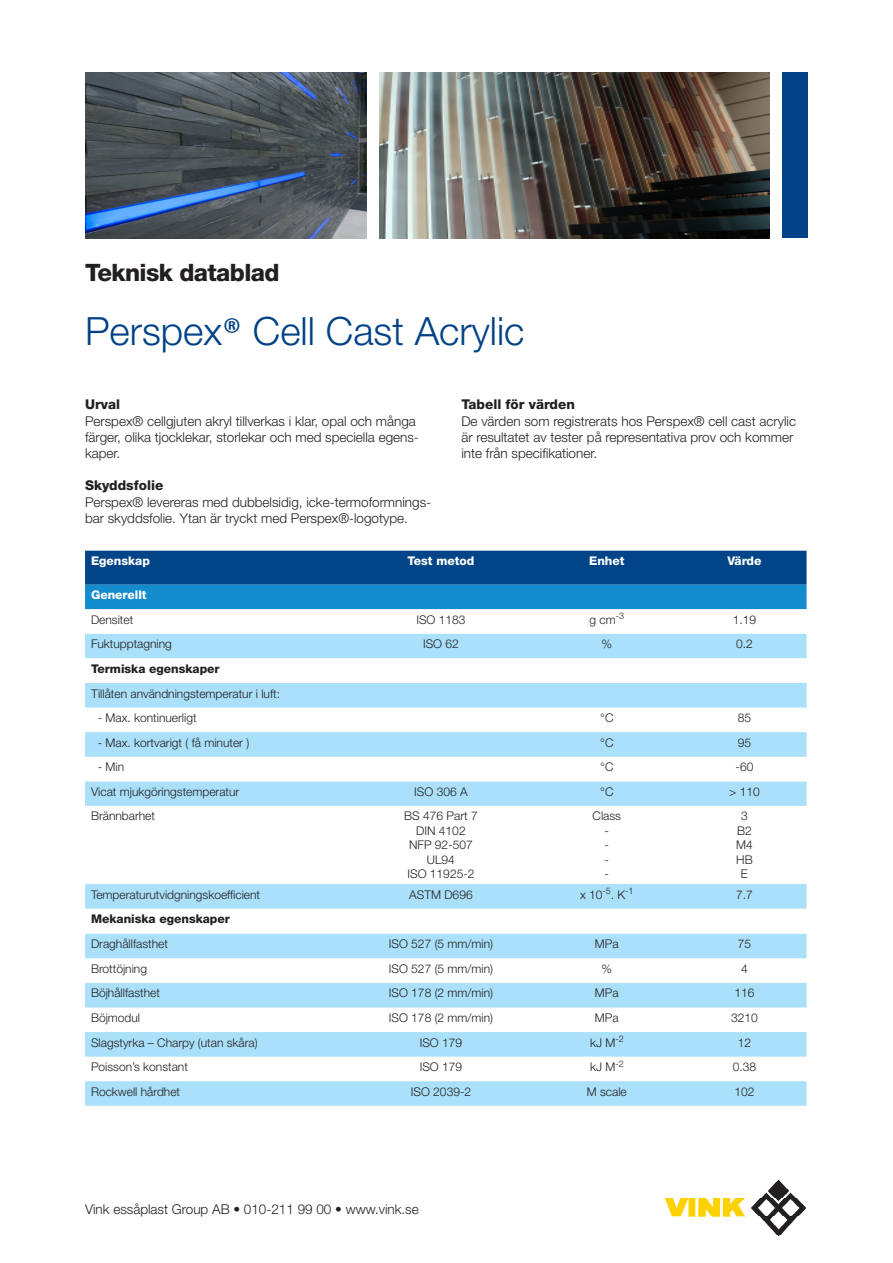
<style>
.page{position:relative;width:893px;height:1263px;background:#fff}
.page>*{position:absolute;margin:0;border:0;box-sizing:border-box;transform-origin:0 0}
.t1{font:300 39px "Helvetica Neue LT Pro";color:#014286}
.t2{font:800 24px "Helvetica Neue LT Pro";letter-spacing:-.025em;color:#231f20}
.t3{font:300 13.5px/16.2px "Helvetica Neue LT Pro";color:#231f20}
.t4{font:800 13.5px "Helvetica Neue LT Pro";color:#231f20}
.t5{font:300 12px "Helvetica Neue LT Pro";color:#231f20}
.t6{font:800 12px "Helvetica Neue LT Pro";color:#231f20}
.t7{font:800 12px "Helvetica Neue LT Pro";color:#fff}
.s1{font-family:"Calibri";font-weight:400}
</style>
<div class="page">
<svg style="left:85px;top:551px;width:721px;height:58px;background:#0962a4"></svg>
<svg style="left:85px;top:609px;width:721px;height:25px"></svg>
<div style="left:85px;top:634px;width:721px;height:24px;background:#aae0f9"></div>
<svg style="left:85px;top:658px;width:721px;height:1px"></svg>
<svg style="left:85px;top:683px;width:721px;height:423px"></svg>
<img style="left:85px;top:72px;width:281px;height:166px">
<img style="left:379px;top:72px;width:391px;height:166px">
<div style="left:782px;top:72px;width:26px;height:166px;background:#014286"></div>
<img style="left:665px;top:1180px;width:141px;height:56px">
<p class="t2" style="left:85px;top:258px;width:196px">Teknisk datablad</p>
<p class="t1" style="left:85px;top:307px;width:441px">Perspex<span class="s1">®</span> Cell Cast Acrylic</p>
<p class="t4" style="left:85px;top:396px;width:37px">Urval</p>
<p class="t3" style="left:85px;top:412px;width:335px">Perspex® cellgjuten akryl tillverkas i klar, opal och många färger, olika tjocklekar, storlekar och med speciella egens&shy;kaper.</p>
<p class="t4" style="left:85px;top:477px;width:80px">Skyddsfolie</p>
<p class="t3" style="left:85px;top:493px;width:348px">Perspex® levereras med dubbelsidig, icke-termoformnings&shy;bar skyddsfolie. Ytan är tryckt med Perspex®-logotype.</p>
<p class="t4" style="left:461px;top:396px;width:115px">Tabell för värden</p>
<p class="t3" style="left:461px;top:412px;width:336px">De värden som registrerats hos Perspex® cell cast acrylic är resultatet av tester på representativa prov och kommer inte från specifikationer.</p>
<p class="t7" style="left:91px;top:554px;width:60px">Egenskap</p>
<p class="t7" style="left:408px;top:554px;width:68px">Test metod</p>
<p class="t7" style="left:589px;top:554px;width:37px">Enhet</p>
<p class="t7" style="left:727px;top:554px;width:36px">Värde</p>
<p class="t7" style="left:91px;top:588px;width:57px">Generellt</p>
<p class="t5" style="left:91px;top:612px;width:44px">Densitet</p>
<p class="t5" style="left:416px;top:612px;width:51px">ISO 1183</p>
<p class="t5" style="left:589px;top:612px;width:36px">g cm<sup>-3</sup></p>
<p class="t5" style="left:733px;top:612px;width:25px">1.19</p>
<p class="t5" style="left:91px;top:637px;width:82px">Fuktupptagning</p>
<p class="t5" style="left:423px;top:637px;width:37px">ISO 62</p>
<p class="t5" style="left:601px;top:637px;width:12px">%</p>
<p class="t5" style="left:736px;top:637px;width:18px">0.2</p>
<p class="t6" style="left:91px;top:662px;width:130px">Termiska egenskaper</p>
<p class="t5" style="left:91px;top:686px;width:190px">Tillåten användningstemperatur i luft:</p>
<p class="t5" style="left:98px;top:710px;width:100px">- Max. kontinuerligt</p>
<p class="t5" style="left:600px;top:710px;width:15px">°C</p>
<p class="t5" style="left:738px;top:710px;width:15px">85</p>
<p class="t5" style="left:98px;top:735px;width:153px">- Max. kortvarigt ( få minuter )</p>
<p class="t5" style="left:600px;top:735px;width:15px">°C</p>
<p class="t5" style="left:738px;top:735px;width:15px">95</p>
<p class="t5" style="left:98px;top:760px;width:28px">- Min</p>
<p class="t5" style="left:600px;top:760px;width:15px">°C</p>
<p class="t5" style="left:736px;top:760px;width:19px">-60</p>
<p class="t5" style="left:91px;top:784px;width:150px">Vicat mjukgöringstemperatur</p>
<p class="t5" style="left:414px;top:784px;width:55px">ISO 306 A</p>
<p class="t5" style="left:600px;top:784px;width:15px">°C</p>
<p class="t5" style="left:729px;top:784px;width:32px">&gt; 110</p>
<p class="t5" style="left:91px;top:809px;width:66px">Brännbarhet</p>
<p class="t5" style="left:404px;top:809px;width:75px">BS 476 Part 7</p>
<p class="t5" style="left:416px;top:823px;width:51px">DIN 4102</p>
<p class="t5" style="left:409px;top:838px;width:65px">NFP 92-507</p>
<p class="t5" style="left:427px;top:852px;width:30px">UL94</p>
<p class="t5" style="left:407px;top:866px;width:68px">ISO 11925-2</p>
<p class="t5" style="left:593px;top:809px;width:30px">Class</p>
<p class="t5" style="left:605px;top:823px;width:6px">-</p>
<p class="t5" style="left:605px;top:838px;width:6px">-</p>
<p class="t5" style="left:605px;top:852px;width:6px">-</p>
<p class="t5" style="left:605px;top:866px;width:6px">-</p>
<p class="t5" style="left:741px;top:809px;width:8px">3</p>
<p class="t5" style="left:737px;top:823px;width:16px">B2</p>
<p class="t5" style="left:736px;top:838px;width:18px">M4</p>
<p class="t5" style="left:736px;top:852px;width:18px">HB</p>
<p class="t5" style="left:741px;top:866px;width:9px">E</p>
<p class="t5" style="left:91px;top:887px;width:171px">Temperaturutvidgningskoefficient</p>
<p class="t5" style="left:409px;top:887px;width:65px">ASTM D696</p>
<p class="t5" style="left:580px;top:887px;width:55px">x 10<sup>-5</sup>. K<sup>-1</sup></p>
<p class="t5" style="left:736px;top:887px;width:18px">7.7</p>
<p class="t6" style="left:91px;top:912px;width:140px">Mekaniska egenskaper</p>
<p class="t5" style="left:91px;top:937px;width:78px">Draghållfasthet</p>
<p class="t5" style="left:389px;top:937px;width:106px">ISO 527 (5 mm/min)</p>
<p class="t5" style="left:595px;top:937px;width:25px">MPa</p>
<p class="t5" style="left:738px;top:937px;width:15px">75</p>
<p class="t5" style="left:91px;top:961px;width:58px">Brottöjning</p>
<p class="t5" style="left:389px;top:961px;width:106px">ISO 527 (5 mm/min)</p>
<p class="t5" style="left:601px;top:961px;width:12px">%</p>
<p class="t5" style="left:741px;top:961px;width:8px">4</p>
<p class="t5" style="left:91px;top:986px;width:70px">Böjhållfasthet</p>
<p class="t5" style="left:389px;top:986px;width:106px">ISO 178 (2 mm/min)</p>
<p class="t5" style="left:595px;top:986px;width:25px">MPa</p>
<p class="t5" style="left:734px;top:986px;width:22px">116</p>
<p class="t5" style="left:91px;top:1010px;width:51px">Böjmodul</p>
<p class="t5" style="left:389px;top:1010px;width:106px">ISO 178 (2 mm/min)</p>
<p class="t5" style="left:595px;top:1010px;width:25px">MPa</p>
<p class="t5" style="left:731px;top:1010px;width:28px">3210</p>
<p class="t5" style="left:91px;top:1035px;width:168px">Slagstyrka – Charpy (utan skåra)</p>
<p class="t5" style="left:420px;top:1035px;width:44px">ISO 179</p>
<p class="t5" style="left:590px;top:1035px;width:35px">kJ M<sup>-2</sup></p>
<p class="t5" style="left:738px;top:1035px;width:15px">12</p>
<p class="t5" style="left:91px;top:1059px;width:98px">Poisson’s konstant</p>
<p class="t5" style="left:420px;top:1059px;width:44px">ISO 179</p>
<p class="t5" style="left:590px;top:1059px;width:35px">kJ M<sup>-2</sup></p>
<p class="t5" style="left:733px;top:1059px;width:25px">0.38</p>
<p class="t5" style="left:91px;top:1084px;width:91px">Rockwell hårdhet</p>
<p class="t5" style="left:411px;top:1084px;width:62px">ISO 2039-2</p>
<p class="t5" style="left:587px;top:1084px;width:42px">M scale</p>
<p class="t5" style="left:734px;top:1084px;width:22px">102</p>
<p class="t3" style="left:85px;top:1201px;width:335px">Vink essåplast Group AB • 010-211 99 00 • www.vink.se</p>
</div>
